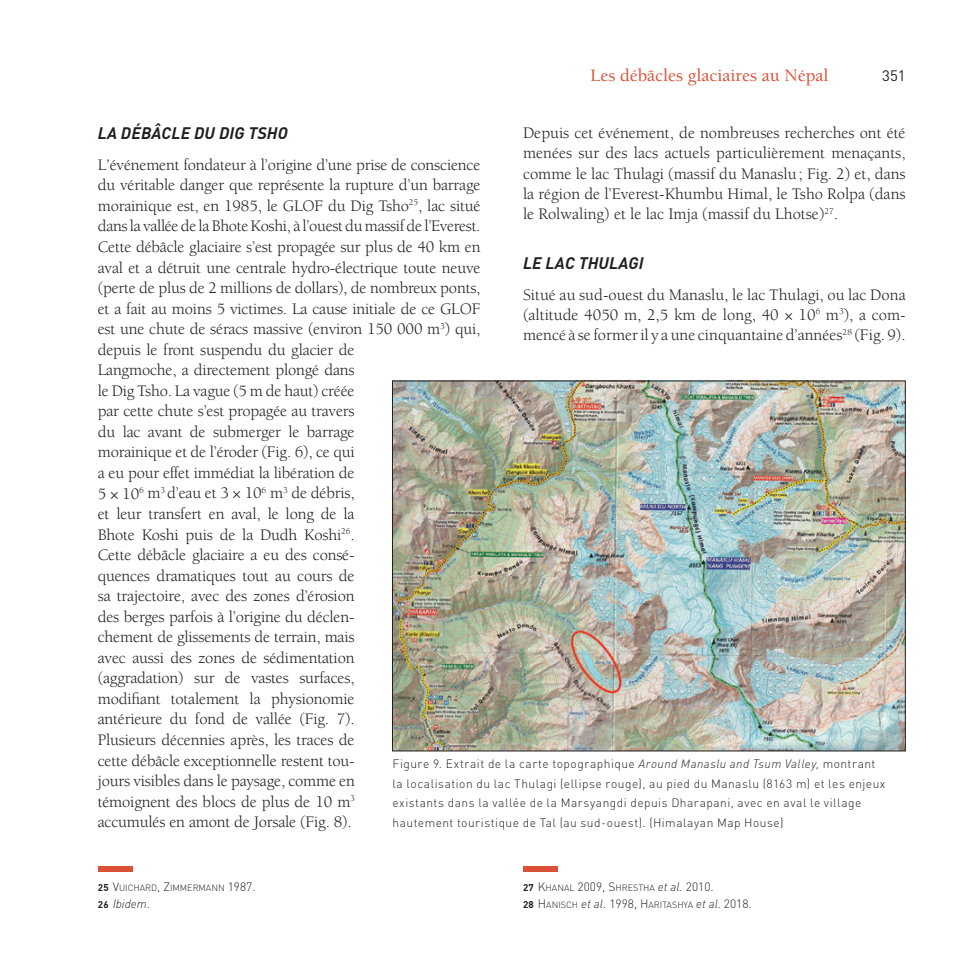
<style>
.page{position:relative;width:978px;height:978px;background:#fff}
.page>*{position:absolute;margin:0;border:0;box-sizing:border-box;transform-origin:0 0}
.t1{font:500 18px "Berkeley";color:#da5138}
.t2{font:16.5px/20.5px "Berkeley";letter-spacing:-.01em;color:#231f20;text-align:justify}
.t3{font:italic 700 16.5px "DIN";letter-spacing:.01em;color:#231f20}
.t4{font:15px "DIN";color:#231f20}
.t5{font:300 12px/19.5px "DIN";letter-spacing:.04em;color:#231f20}
.t6{font:italic 300 12px "DIN";color:#231f20}
.t7{font:300 9px/16.5px "DIN";color:#231f20}
.s1{font-family:"Garamond";font-weight:300}
.s2{font-style:italic}
.s3{font-weight:700;font-size:9.75px}
.s4{font-size:12px}
.s5{font-weight:700;font-style:normal;font-size:9.75px}
.s6{font-style:normal}
.s7{font-style:italic;font-size:12px}
</style>
<div class="page">
<div style="left:98px;top:866px;width:35px;height:6px;background:#da5138"></div>
<div style="left:523px;top:866px;width:35px;height:6px;background:#da5138"></div>
<img style="left:394px;top:383px;width:510px;height:366px">
<p class="t1" style="left:590px;top:66px;width:239px">Les débâcles glaciaires au Népal</p>
<p class="t4" style="left:882px;top:67px;width:25px">351</p>
<p class="t3" style="left:98px;top:123px;width:192px">LA DÉBÂCLE DU DIG TSHO</p>
<p class="t2" style="left:98px;top:155px;width:384px;text-align:left">L<span class="s1">’</span>événement fondateur à l’origine d’une prise de conscience du véritable danger que représente la rupture d’un barrage morainique est, en 1985, le GLOF du Dig Tsho<sup>25</sup>, lac situé dans la vallée de la Bhote Koshi, à l’ouest du massif de l’Everest.<br>Cette débâcle glaciaire s’est propagée sur plus de 40 km en aval et a détruit une centrale hydro-électrique toute neuve (perte de plus de 2 millions de dollars), de nombreux ponts, et a fait au moins 5 victimes. La cause initiale de ce GLOF est une chute de séracs massive (environ 150 000 m<sup>3</sup>) qui, depuis le front suspendu du glacier de<br>Langmoche, a directement plongé dans<br>le Dig Tsho. La vague (5 m de haut) créée<br>par cette chute s’est propagée au travers<br>du lac avant de submerger le barrage<br>morainique et de l’éroder (Fig. 6), ce qui<br>a eu pour effet immédiat la libération de<br>5 × 10<sup>6</sup> m<sup>3</sup> d’eau et 3 × 10<sup>6</sup> m<sup>3</sup> de débris,<br>et leur transfert en aval, le long de la<br>Bhote Koshi puis de la Dudh Koshi<sup>26</sup>.<br>Cette débâcle glaciaire a eu des consé-<br>quences dramatiques tout au cours de<br>sa trajectoire, avec des zones d’érosion<br>des berges parfois à l’origine du déclen-<br>chement de glissements de terrain, mais<br>avec aussi des zones de sédimentation<br>(aggradation) sur de vastes surfaces,<br>modifiant totalement la physionomie<br>antérieure du fond de vallée (Fig. 7).<br>Plusieurs décennies après, les traces de<br>cette débâcle exceptionnelle restent tou-<br>jours visibles dans le paysage, comme en<br>témoignent des blocs de plus de 10 m<sup>3<br></sup>accumulés en amont de Jorsale (Fig. 8).</p>
<p class="t2" style="left:523px;top:123px;width:384px">Depuis cet événement, de nombreuses recherches ont été menées sur des lacs actuels particulièrement menaçants, comme le lac Thulagi (massif du Manaslu; Fig. 2) et, dans la région de l’Everest-Khumbu Himal, le Tsho Rolpa (dans le Rolwaling) et le lac Imja (massif du Lhotse)<sup>27</sup>.</p>
<p class="t3" style="left:523px;top:253px;width:122px">LE LAC THULAGI</p>
<p class="t2" style="left:523px;top:285px;width:384px">Situé au sud-ouest du Manaslu, le lac Thulagi, ou lac Dona (altitude 4050 m, 2,5 km de long, 40 × 10<sup>6</sup> m<sup>3</sup>), a com&shy;mencé à se former il y a une cinquantaine d’années<sup>28</sup> (Fig. 9).</p>
<p class="t5" style="left:392px;top:754px;width:494px">Figure 9. Extrait de la carte topographique <span class="s2">Around Manaslu and Tsum Valley</span>, montrant la localisation du lac Thulagi (ellipse rouge), au pied du Manaslu (8163 m) et les enjeux existants dans la vallée de la Marsyangdi depuis Dharapani, avec en aval le village hautement touristique de Tal (au sud-ouest). (Himalayan Map House)</p>
<p class="t7" style="left:98px;top:880px;width:159px"><span class="s3">25</span> <span class="s4">V</span>UICHARD<span class="s4">, Z</span>I MMERMANN <span class="s4">1987.</span></p>
<p class="t6" style="left:98px;top:896px;width:54px"><span class="s5">26</span> Ibidem<span class="s6">.</span></p>
<p class="t7" style="left:523px;top:880px;width:230px"><span class="s3">27</span> <span class="s4">K</span>HANAL <span class="s4">2009, S</span>HRESTHA <span class="s7">et al.</span> <span class="s4">2010.<br></span><span class="s3">28</span> <span class="s4">H</span>ANISCH <span class="s7">et al</span><span class="s4">. 1998,</span> <span class="s4">H</span>ARITASHYA <span class="s7">et al.</span> <span class="s4">2018.</span></p>
</div>
